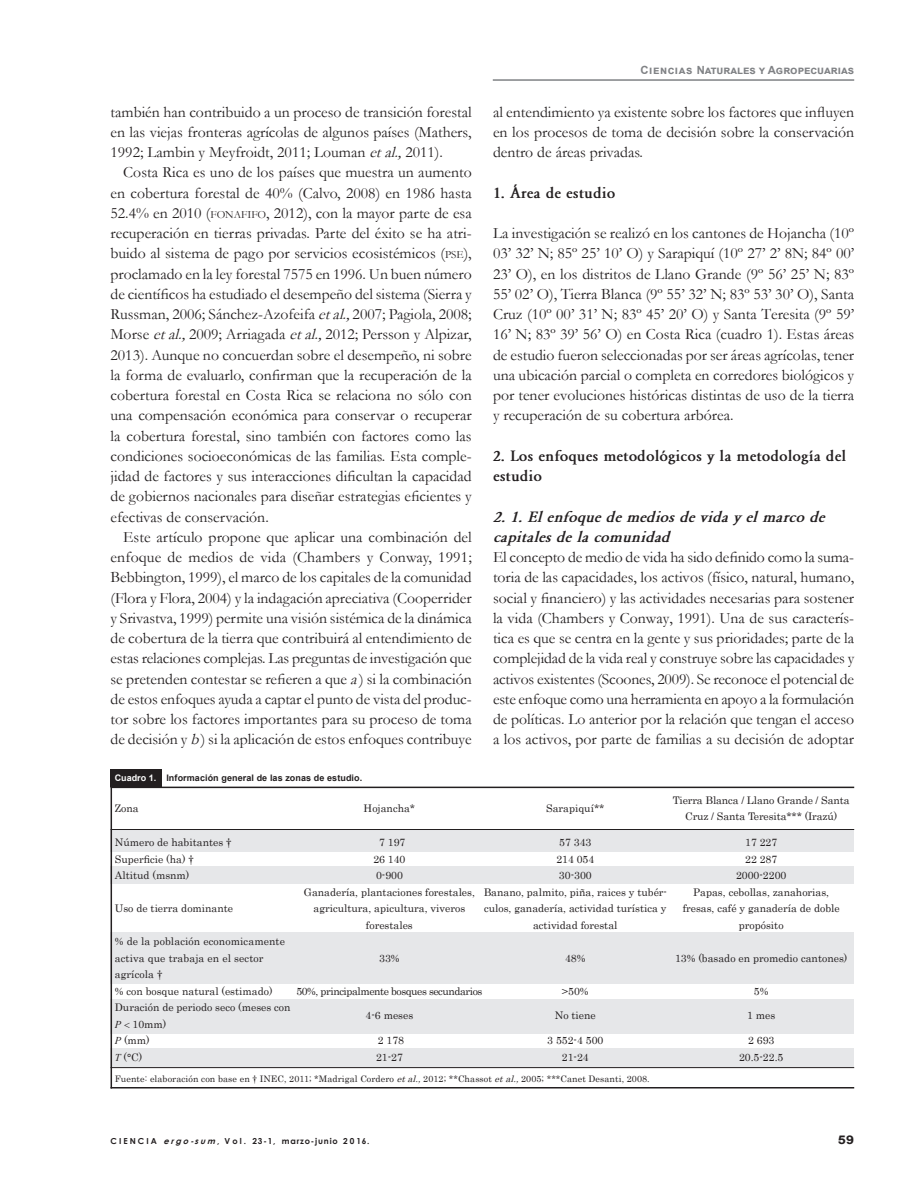
<style>
.page{position:relative;width:918px;height:1188px;background:#fff}
.page>*{position:absolute;margin:0;border:0;box-sizing:border-box;transform-origin:0 0}
.t1{font:15.75px/20.2px "Garamond";color:#231f20;text-align:justify}
.t2{font:700 15.75px/20.2px "Garamond";color:#231f20}
.t3{font:italic 700 15.75px/20.2px "Garamond";color:#231f20}
.t4{font:700 12px "Arial";color:#231f20;scale:1.2 1}
.t5{font:700 11.25px "Arial";color:#808285}
.t6{font:10.5px/16.5px "Century";color:#231f20;text-align:center}
.t7{font:10.5px "Century";letter-spacing:-.04em;color:#231f20}
.t8{font:9px "Century";letter-spacing:.01em;color:#231f20}
.t9{font:700 9px "Arial";letter-spacing:.01em;color:#231f20}
.t10{font:700 8.25px "Century Gothic";letter-spacing:.1em;color:#231f20}
.s1{font-style:italic}
.s2{font-size:10.95px}
.s3{color:#fff}
.s4{font-family:"Times New Roman";font-style:italic}
</style>
<div class="page">
<hr style="left:493px;top:79px;width:361px;height:2px;background:#808285">
<div style="left:111px;top:830px;width:743px;height:21px;background:#e6e7e9"></div>
<div style="left:111px;top:867px;width:743px;height:17px;background:#e6e7e9"></div>
<div style="left:111px;top:1049px;width:743px;height:19px;background:#e6e7e9"></div>
<div style="left:111px;top:999px;width:743px;height:34px;background:#e6e7e9"></div>
<div style="left:111px;top:933px;width:743px;height:51px;background:#e6e7e9"></div>
<div style="left:111px;top:770px;width:51px;height:17px;background:#231f20"></div>
<hr style="left:111px;top:1067px;width:743px;height:1px;background:#231f20">
<hr style="left:111px;top:787px;width:743px;height:1px;background:#231f20">
<hr style="left:111px;top:829px;width:743px;height:1px;background:#231f20">
<hr style="left:111px;top:770px;width:1px;height:319px;background:#231f20">
<hr style="left:111px;top:1087px;width:743px;height:2px;background:#231f20">
<p class="t1" style="left:111px;top:101px;width:363px">también han contribuido a un proceso de transición forestal en las viejas fronteras agrícolas de algunos países (Mathers, 1992; Lambin y Meyfroidt, 2011; Louman <span class="s1">etal.,</span>2011).</p>
<p class="t1" style="left:111px;top:162px;width:363px;text-indent:13px">Costa Rica es uno de los países que muestra un aumento en cobertura forestal de 40% (Calvo, 2008) en 1986 hasta 52.4% en 2010 (<span class="s2">FONAFIFO</span>, 2012), con la mayor parte de esa recuperación en tierras privadas. Parte del éxito se ha atri&shy;buido al sistema de pago por servicios ecosistémicos (<span class="s2">PSE</span>), proclamado en la ley forestal 7575 en 1996. Un buen número de científicos ha estudiado el desempeño del sistema (Sierra y Russman, 2006; Sánchez-Azofeifa <span class="s1">etal.,</span>2007; Pagiola, 2008; Morse <span class="s1">etal.,</span>2009; Arriagada <span class="s1">etal.,</span>2012; Persson y Alpizar, 2013). Aunque no concuerdan sobre el desempeño, ni sobre la forma de evaluarlo, confirman que la recuperación de la cobertura forestal en Costa Rica se relaciona no sólo con una compensación económica para conservar o recuperar la cobertura forestal, sino también con factores como las condiciones socioeconómicas de las familias. Esta comple&shy;jidad de factores y sus interacciones dificultan la capacidad de gobiernos nacionales para diseñar estrategias eficientes y efectivas de conservación.</p>
<p class="t1" style="left:111px;top:526px;width:363px;text-indent:13px">Este artículo propone que aplicar una combinación del enfoque de medios de vida (Chambers y Conway, 1991; Bebbington, 1999), el marco de los capitales de la comunidad (Flora y Flora, 2004) y la indagación apreciativa (Cooperrider y Srivastva, 1999) permite una visión sistémica de la dinámica de cobertura de la tierra que contribuirá al entendimiento de estas relaciones complejas. Las preguntas de investigación que se pretenden contestar se refieren a que <span class="s1">a</span>) si la combinación de estos enfoques ayuda a captar el punto de vista del produc&shy;tor sobre los factores importantes para su proceso de toma de decisión y <span class="s1">b</span>) si la aplicación de estos enfoques contribuye</p>
<p class="t5" style="left:641px;top:63px;width:215px">Ciencias Naturales y Agropecuarias</p>
<p class="t1" style="left:493px;top:101px;width:363px">al entendimiento ya existente sobre los factores que influyen en los procesos de toma de decisión sobre la conservación dentro de áreas privadas.</p>
<p class="t2" style="left:493px;top:182px;width:124px">1. Área de estudio</p>
<p class="t1" style="left:493px;top:223px;width:363px">La investigación se realizó en los cantones de Hojancha (10º 03’ 32’ N; 85º 25’ 10’ O) y Sarapiquí (10º 27’ 2’ 8N; 84º 00’ 23’ O), en los distritos de Llano Grande (9º 56’ 25’ N; 83º 55’ 02’ O), Tierra Blanca (9º 55’ 32’ N; 83º 53’ 30’ O), Santa Cruz (10º 00’ 31’ N; 83º 45’ 20’ O) y Santa Teresita (9º 59’ 16’ N; 83º 39’ 56’ O) en Costa Rica (cuadro 1). Estas áreas de estudio fueron seleccionadas por ser áreas agrícolas, tener una ubicación parcial o completa en corredores biológicos y por tener evoluciones históricas distintas de uso de la tierra y recuperación de su cobertura arbórea.</p>
<p class="t2" style="left:493px;top:446px;width:355px">2. Los enfoques metodológicos y la metodología del estudio</p>
<p class="t3" style="left:493px;top:506px;width:338px">2.1.Elenfoquedemediosdeviday elmarco de capitalesdelacomunidad</p>
<p class="t1" style="left:493px;top:547px;width:363px">El concepto de medio de vida ha sido definido como la suma&shy;toria de las capacidades, los activos (físico, natural, humano, social y financiero) y las actividades necesarias para sostener la vida (Chambers y Conway, 1991). Una de sus caracterís&shy;tica es que se centra en la gente y sus prioridades; parte de la complejidad de la vida real y construye sobre las capacidades y activos existentes (Scoones, 2009). Se reconoce el potencial de este enfoque como una herramienta en apoyo a la formulación de políticas. Lo anterior por la relación que tengan el acceso a los activos, por parte de familias a su decisión de adoptar</p>
<p class="t9" style="left:115px;top:772px;width:249px"><span class="s3">Cuadro 1.</span> Información general de las zonas de estudio.</p>
<p class="t6" style="left:115px;top:799px;width:25px">Zona</p>
<p class="t6" style="left:115px;top:833px;width:118px;text-align:left">Número de habitantes †<br>Superficie (ha) †<br>Altitud (msnm)</p>
<p class="t6" style="left:115px;top:899px;width:120px">Uso de tierra dominante</p>
<p class="t6" style="left:115px;top:932px;width:177px;text-align:left">% de la población economicamente activa que trabaja en el sector agrícola †<br>% con bosque natural (estimado)<br>Duración de periodo seco (meses con<br><span class="s4">P</span> 10mm)<br><span class="s4">P</span> (mm)<br><span class="s4">T</span> (°C)</p>
<p class="t6" style="left:673px;top:791px;width:178px">Tierra Blanca / Llano Grande / Santa<br>Cruz / Santa Teresita*** (Irazú)</p>
<p class="t6" style="left:364px;top:799px;width:53px">Hojancha*</p>
<p class="t6" style="left:546px;top:799px;width:60px">Sarapiquí**</p>
<p class="t6" style="left:683px;top:833px;width:159px">17 227<br>22 287<br>2000-2200<br>Papas, cebollas, zanahorias, fresas, café y ganadería de doble propósito</p>
<p class="t6" style="left:675px;top:949px;width:174px">13% (basado en promedio cantones)</p>
<p class="t6" style="left:754px;top:982px;width:16px">5%</p>
<p class="t6" style="left:747px;top:1006px;width:30px">1 mes</p>
<p class="t6" style="left:739px;top:1031px;width:46px">2 693<br>20.5-22.5</p>
<p class="t6" style="left:484px;top:833px;width:185px">57 343<br>214 054<br>30-300<br>Banano, palmito, piña, raices y tubér&shy;culos, ganadería, actividad turística y actividad forestal</p>
<p class="t6" style="left:565px;top:949px;width:22px">48%</p>
<p class="t6" style="left:562px;top:982px;width:28px">&gt;50%</p>
<p class="t6" style="left:555px;top:1006px;width:43px">No tiene</p>
<p class="t6" style="left:547px;top:1031px;width:58px">3 552-4 500<br>21-24</p>
<p class="t6" style="left:304px;top:833px;width:173px">7 197<br>26 140<br>0-900<br>Ganadería, plantaciones forestales, agricultura, apicultura, viveros forestales</p>
<p class="t6" style="left:379px;top:949px;width:22px">33%</p>
<p class="t7" style="left:296px;top:982px;width:187px">50%, principalmente bosques secundarios</p>
<p class="t6" style="left:366px;top:1006px;width:49px">4-6 meses</p>
<p class="t6" style="left:376px;top:1031px;width:30px;text-align:left">2 178<br>21-27</p>
<p class="t8" style="left:115px;top:1071px;width:536px">Fuente: elaboración con base en † INEC, 2011; *Madrigal Cordero <span class="s1">etal.,</span>2012; **Chassot <span class="s1">etal.,</span>2005; ***Canet Desanti, 2008.</p>
<p class="t10" style="left:111px;top:1135px;width:261px">CIENCIA <span class="s1">ergo-sum</span>, V o l . 23-1, marzo-junio 2 0 16.</p>
<p class="t4" style="left:838px;top:1131px;width:15px">59</p>
</div>
